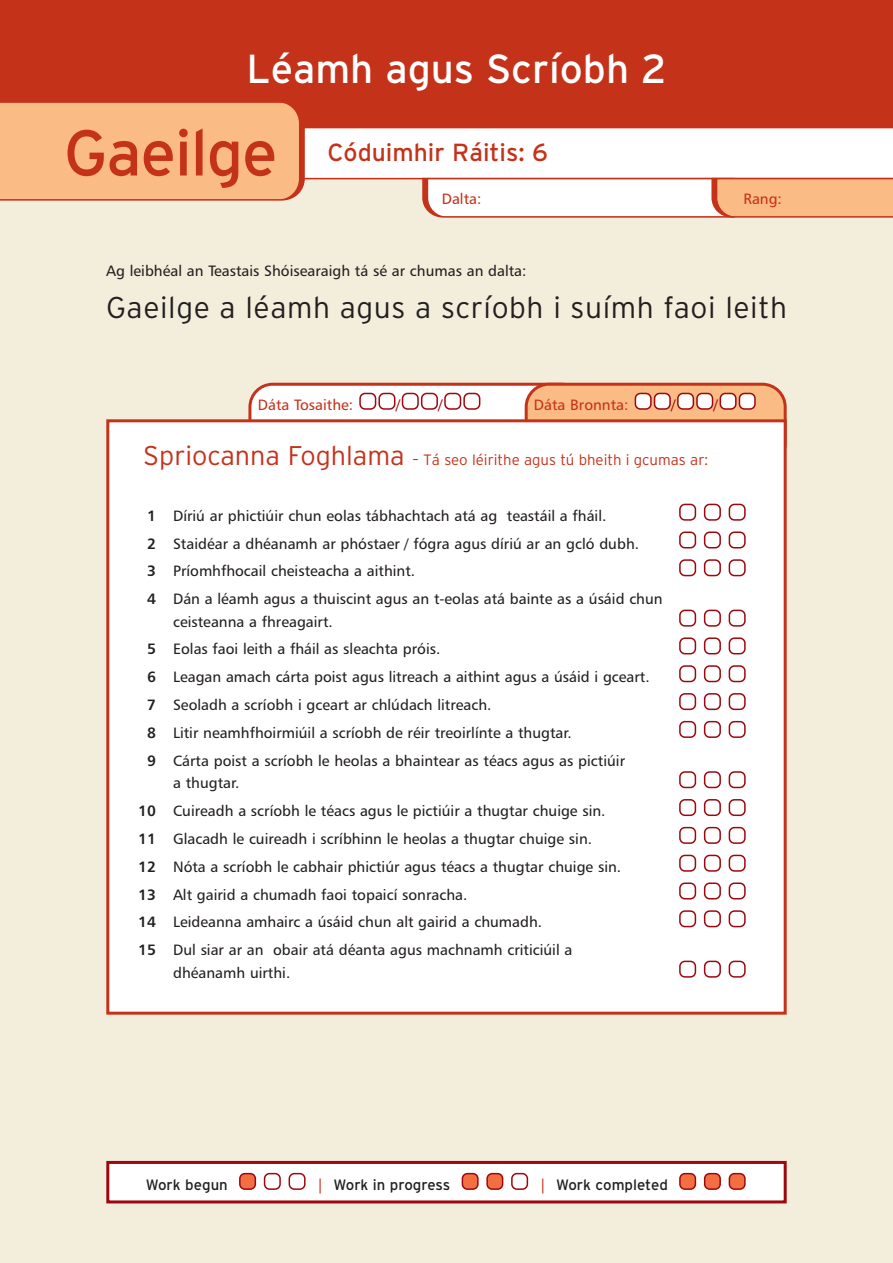
<style>
.page{position:relative;width:893px;height:1263px;background:#f3eddc}
.page>*{position:absolute;margin:0;border:0;box-sizing:border-box;transform-origin:0 0}
.t1{font:64.5px "Interstate";letter-spacing:-.02em;color:#c5321a}
.t2{font:40.5px "Interstate";color:#fff}
.t3{font:300 30px "Interstate";letter-spacing:.02em;color:#231f20}
.t4{font:24.75px "Interstate";color:#c5321a}
.t5{font:15px/27.8px "Humanist 777 BT Roman B";color:#231f20}
.t6{font:300 15px "Interstate";color:#c5321a}
.t7{font:15px "Interstate";color:#231f20}
.t8{font:15px "Humanist 777 BT Roman B";color:#c5321a}
.t9{font:15px "Humanist 777 BT Roman B";color:#9d070d}
.s1{font-size:27px}
.s2{font-family:"Humanist 777 BT Bold B"}
.s3{font-family:"Humanist 777 BT Roman B";color:#c5321a}
</style>
<div class="page">
<div style="left:0;top:0;width:893px;height:128px;background:#c5321a"></div>
<div style="left:308px;top:128px;width:585px;height:52px;background:#fff"></div>
<svg style="left:419px;top:177px;width:474px;height:41px;background:#f7d3bf"></svg>
<div style="left:0;top:102px;width:308px;height:99px;background:#fbbb85"></div>
<svg style="left:248px;top:383px;width:539px;height:36px;background:#f3c8b3"></svg>
<div style="left:108px;top:421px;width:677px;height:592px;background:#fff"></div>
<svg style="left:729px;top:961px;width:17px;height:17px"></svg>
<svg style="left:704px;top:961px;width:17px;height:17px"></svg>
<svg style="left:679px;top:961px;width:17px;height:17px"></svg>
<svg style="left:729px;top:910px;width:17px;height:17px"></svg>
<svg style="left:704px;top:910px;width:17px;height:17px"></svg>
<svg style="left:679px;top:910px;width:17px;height:17px"></svg>
<svg style="left:729px;top:882px;width:17px;height:17px"></svg>
<svg style="left:704px;top:882px;width:17px;height:17px"></svg>
<svg style="left:679px;top:882px;width:17px;height:17px"></svg>
<svg style="left:729px;top:855px;width:17px;height:17px"></svg>
<svg style="left:704px;top:855px;width:17px;height:17px"></svg>
<svg style="left:679px;top:855px;width:17px;height:17px"></svg>
<svg style="left:729px;top:827px;width:17px;height:17px"></svg>
<svg style="left:704px;top:827px;width:17px;height:17px"></svg>
<svg style="left:679px;top:827px;width:17px;height:17px"></svg>
<svg style="left:729px;top:799px;width:17px;height:17px"></svg>
<svg style="left:704px;top:799px;width:17px;height:17px"></svg>
<svg style="left:679px;top:799px;width:17px;height:17px"></svg>
<svg style="left:729px;top:771px;width:17px;height:17px"></svg>
<svg style="left:704px;top:771px;width:17px;height:17px"></svg>
<svg style="left:679px;top:771px;width:17px;height:17px"></svg>
<svg style="left:729px;top:721px;width:17px;height:17px"></svg>
<svg style="left:704px;top:721px;width:17px;height:17px"></svg>
<svg style="left:679px;top:721px;width:17px;height:17px"></svg>
<svg style="left:729px;top:693px;width:17px;height:17px"></svg>
<svg style="left:704px;top:693px;width:17px;height:17px"></svg>
<svg style="left:679px;top:693px;width:17px;height:17px"></svg>
<svg style="left:729px;top:665px;width:17px;height:17px"></svg>
<svg style="left:704px;top:665px;width:17px;height:17px"></svg>
<svg style="left:679px;top:665px;width:17px;height:17px"></svg>
<svg style="left:729px;top:637px;width:17px;height:17px"></svg>
<svg style="left:704px;top:637px;width:17px;height:17px"></svg>
<svg style="left:679px;top:637px;width:17px;height:17px"></svg>
<svg style="left:729px;top:610px;width:17px;height:17px"></svg>
<svg style="left:704px;top:610px;width:17px;height:17px"></svg>
<svg style="left:679px;top:610px;width:17px;height:17px"></svg>
<svg style="left:729px;top:559px;width:17px;height:17px"></svg>
<svg style="left:704px;top:559px;width:17px;height:17px"></svg>
<svg style="left:679px;top:559px;width:17px;height:17px"></svg>
<svg style="left:729px;top:531px;width:17px;height:17px"></svg>
<svg style="left:704px;top:531px;width:17px;height:17px"></svg>
<svg style="left:679px;top:531px;width:17px;height:17px"></svg>
<svg style="left:729px;top:504px;width:17px;height:17px"></svg>
<svg style="left:704px;top:504px;width:17px;height:17px"></svg>
<svg style="left:679px;top:504px;width:17px;height:17px"></svg>
<div style="left:106px;top:419px;width:681px;height:596px;border:3px solid #c5321a"></div>
<div style="left:108px;top:1162px;width:677px;height:40px;background:#fff"></div>
<svg style="left:729px;top:1173px;width:17px;height:17px"></svg>
<svg style="left:704px;top:1173px;width:17px;height:17px"></svg>
<svg style="left:679px;top:1173px;width:17px;height:17px"></svg>
<svg style="left:511px;top:1173px;width:17px;height:17px"></svg>
<svg style="left:486px;top:1173px;width:17px;height:17px"></svg>
<svg style="left:462px;top:1173px;width:17px;height:17px"></svg>
<svg style="left:289px;top:1173px;width:17px;height:17px"></svg>
<svg style="left:264px;top:1173px;width:17px;height:17px"></svg>
<svg style="left:239px;top:1173px;width:17px;height:17px"></svg>
<div style="left:106px;top:1161px;width:681px;height:42px;border:3px solid #9d070d"></div>
<h2 class="t2" style="left:247px;top:46px;width:422px">Léamh agus Scríobh 2</h2>
<h1 class="t1" style="left:64px;top:116px;width:215px">Gaeilge</h1>
<h3 class="t4" style="left:327px;top:138px;width:222px">Códuimhir Ráitis: 6</h3>
<p class="t8" style="left:442px;top:192px;width:41px">Dalta:</p>
<p class="t8" style="left:743px;top:192px;width:40px">Rang:</p>
<p class="t5" style="left:106px;top:258px;width:422px">Ag leibhéal an Teastais Shóisearaigh tá sé ar chumas an dalta:</p>
<h3 class="t3" style="left:106px;top:290px;width:682px">Gaeilge a léamh agus a scríobh i suímh faoi leith</h3>
<p class="t8" style="left:258px;top:398px;width:97px">Dáta Tosaithe:</p>
<p class="t9" style="left:396px;top:398px;width:6px">/</p>
<p class="t9" style="left:439px;top:398px;width:6px">/</p>
<p class="t8" style="left:534px;top:398px;width:96px">Dáta Bronnta:</p>
<p class="t9" style="left:671px;top:398px;width:6px">/</p>
<p class="t9" style="left:714px;top:398px;width:6px">/</p>
<p class="t6" style="left:143px;top:451px;width:566px"><span class="s1">Spriocanna Foghlama</span> – Tá seo léirithe agus tú bheith i gcumas ar:</p>
<p class="t5" style="left:147px;top:503px;width:517px"><span class="s2">1</span> Díriú ar phictiúir chun eolas tábhachtach atá ag teastáil a fháil.<br><span class="s2">2</span> Staidéar a dhéanamh ar phóstaer / fógra agus díriú ar an gcló dubh.<br><span class="s2">3</span> Príomhfhocail cheisteacha a aithint.<br><span class="s2">4</span> Dán a léamh agus a thuiscint agus an t-eolas atá bainte as a úsáid chun</p>
<p class="t5" style="left:147px;top:609px;width:504px;text-indent:26px">ceisteanna a fhreagairt.<br><span class="s2">5</span> Eolas faoi leith a fháil as sleachta próis.<br><span class="s2">6</span> Leagan amach cárta poist agus litreach a aithint agus a úsáid i gceart.<br><span class="s2">7</span> Seoladh a scríobh i gceart ar chlúdach litreach.<br><span class="s2">8</span> Litir neamhfhoirmiúil a scríobh de réir treoirlínte a thugtar.<br><span class="s2">9</span> Cárta poist a scríobh le heolas a bhaintear as téacs agus as pictiúir</p>
<p class="t5" style="left:138px;top:770px;width:484px;text-indent:35px">a thugtar.<br><span class="s2">10</span> Cuireadh a scríobh le téacs agus le pictiúir a thugtar chuige sin.<br><span class="s2">11</span> Glacadh le cuireadh i scríbhinn le heolas a thugtar chuige sin.<br><span class="s2">12</span> Nóta a scríobh le cabhair phictiúr agus téacs a thugtar chuige sin.<br><span class="s2">13</span> Alt gairid a chumadh faoi topaicí sonracha.<br><span class="s2">14</span> Leideanna amhairc a úsáid chun alt gairid a chumadh.<br><span class="s2">15</span> Dul siar ar an obair atá déanta agus machnamh criticiúil a</p>
<p class="t5" style="left:173px;top:960px;width:119px">dhéanamh uirthi.</p>
<p class="t7" style="left:146px;top:1176px;width:83px">Work begun</p>
<p class="t7" style="left:317px;top:1176px;width:135px"><span class="s3">|</span> Work in progress</p>
<p class="t7" style="left:539px;top:1176px;width:130px"><span class="s3">|</span> Work completed</p>
</div>
